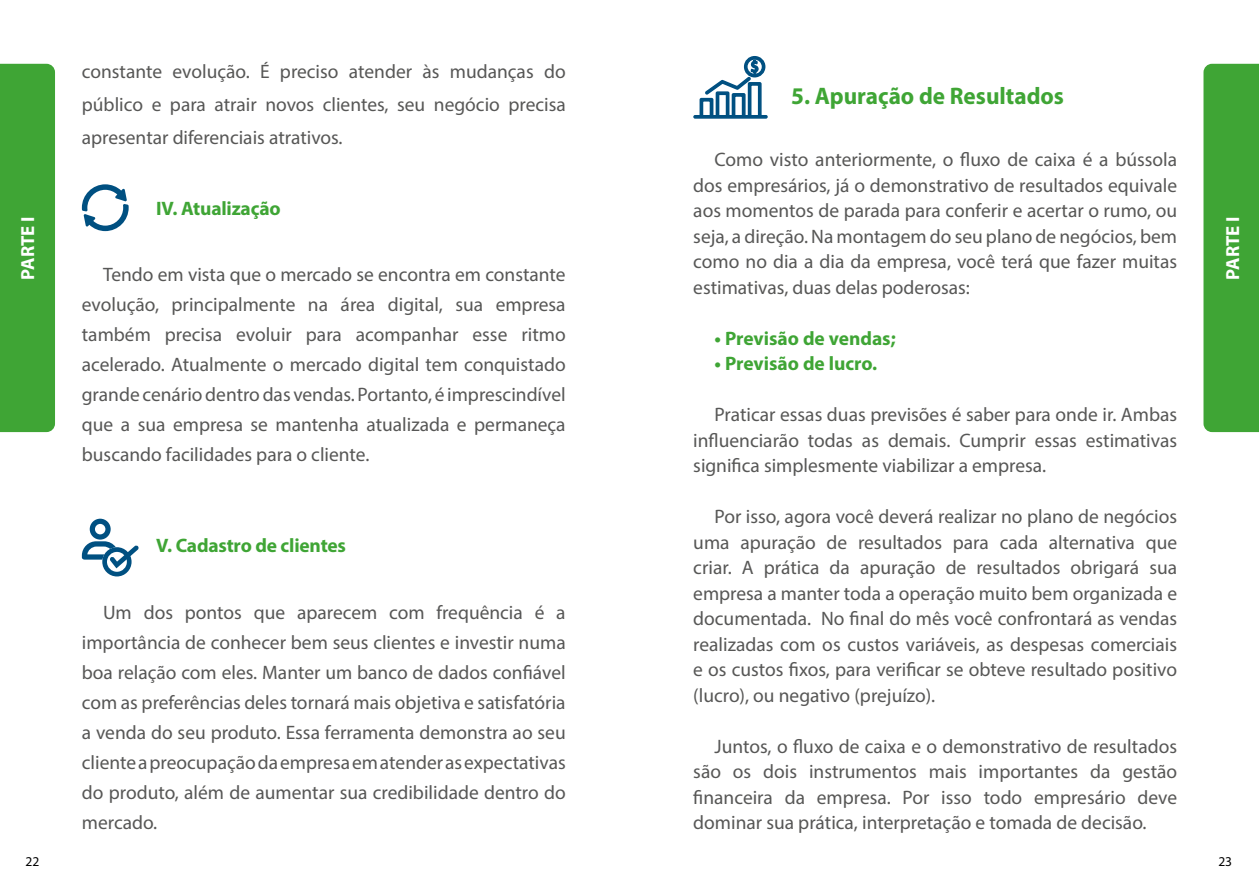
<style>
.page{position:relative;width:1259px;height:893px;background:#fff}
.page>*{position:absolute;margin:0;border:0;box-sizing:border-box;transform-origin:0 0}
.t1{font:700 24px "Myriad Pro";color:#3fa535}
.t2{font:19.5px/25.5px "Myriad Pro";color:#575756;text-align:justify}
.t3{font:700 19.5px "Myriad Pro";letter-spacing:-.01em;color:#3fa535}
.t4{font:700 18.9px "Myriad Pro";color:#fff}
.t5{font:13.5px "Myriad Pro";color:#000}
</style>
<div class="page">
<svg style="left:82px;top:184px;width:47px;height:47px"></svg>
<svg style="left:693px;top:56px;width:75px;height:63px"></svg>
<svg style="left:82px;top:519px;width:57px;height:57px"></svg>
<div style="left:0;top:64px;width:55px;height:368px;background:#3fa535"></div>
<div style="left:1203px;top:64px;width:56px;height:368px;background:#3fa535"></div>
<p class="t2" style="left:82px;top:55px;width:485px;line-height:33px">constante evolução. É preciso atender às mudanças do público e para atrair novos clientes, seu negócio precisa apresentar diferenciais atrativos.</p>
<p class="t1" style="left:791px;top:80px;width:274px">5. Apuração de Resultados</p>
<p class="t2" style="left:693px;top:147px;width:485px;text-indent:21px">Como visto anteriormente, o fluxo de caixa é a bússola dos empresários, já o demonstrativo de resultados equivale aos momentos de parada para conferir e acertar o rumo, ou seja, a direção. Na montagem do seu plano de negócios, bem como no dia a dia da empresa, você terá que fazer muitas estimativas, duas delas poderosas:</p>
<p class="t3" style="left:714px;top:326px;width:183px">• Previsão de vendas;</p>
<p class="t3" style="left:714px;top:351px;width:164px">• Previsão de lucro.</p>
<p class="t2" style="left:693px;top:402px;width:485px;text-indent:21px">Praticar essas duas previsões é saber para onde ir. Ambas influenciarão todas as demais. Cumprir essas estimativas significa simplesmente viabilizar a empresa.</p>
<p class="t2" style="left:693px;top:504px;width:485px;text-indent:21px">Por isso, agora você deverá realizar no plano de negócios uma apuração de resultados para cada alternativa que criar. A prática da apuração de resultados obrigará sua empresa a manter toda a operação muito bem organizada e documentada. No final do mês você confrontará as vendas realizadas com os custos variáveis, as despesas comerciais e os custos fixos, para verificar se obteve resultado positivo (lucro), ou negativo (prejuízo).</p>
<p class="t2" style="left:693px;top:733px;width:485px;text-indent:21px">Juntos, o fluxo de caixa e o demonstrativo de resultados são os dois instrumentos mais importantes da gestão financeira da empresa. Por isso todo empresário deve dominar sua prática, interpretação e tomada de decisão.</p>
<p class="t3" style="left:156px;top:196px;width:126px">IV. Atualização</p>
<p class="t4" style="left:15px;top:280px;width:65px;rotate:-90deg">PARTE I</p>
<p class="t4" style="left:1220px;top:280px;width:65px;rotate:-90deg">PARTE I</p>
<p class="t2" style="left:82px;top:259px;width:485px;line-height:30px;text-indent:21px">Tendo em vista que o mercado se encontra em constante evolução, principalmente na área digital, sua empresa também precisa evoluir para acompanhar esse ritmo acelerado. Atualmente o mercado digital tem conquistado grande cenário dentro das vendas. Portanto, é imprescindível que a sua empresa se mantenha atualizada e permaneça buscando facilidades para o cliente.</p>
<p class="t3" style="left:156px;top:532px;width:191px">V. Cadastro de clientes</p>
<p class="t2" style="left:82px;top:597px;width:485px;line-height:30px;text-indent:21px">Um dos pontos que aparecem com frequência é a importância de conhecer bem seus clientes e investir numa boa relação com eles. Manter um banco de dados confiável com as preferências deles tornará mais objetiva e satisfatória a venda do seu produto. Essa ferramenta demonstra ao seu cliente a preocupação da empresa em atender as expectativas do produto, além de aumentar sua credibilidade dentro do mercado.</p>
<p class="t5" style="left:26px;top:853px;width:15px">22</p>
<p class="t5" style="left:1218px;top:853px;width:15px">23</p>
</div>
